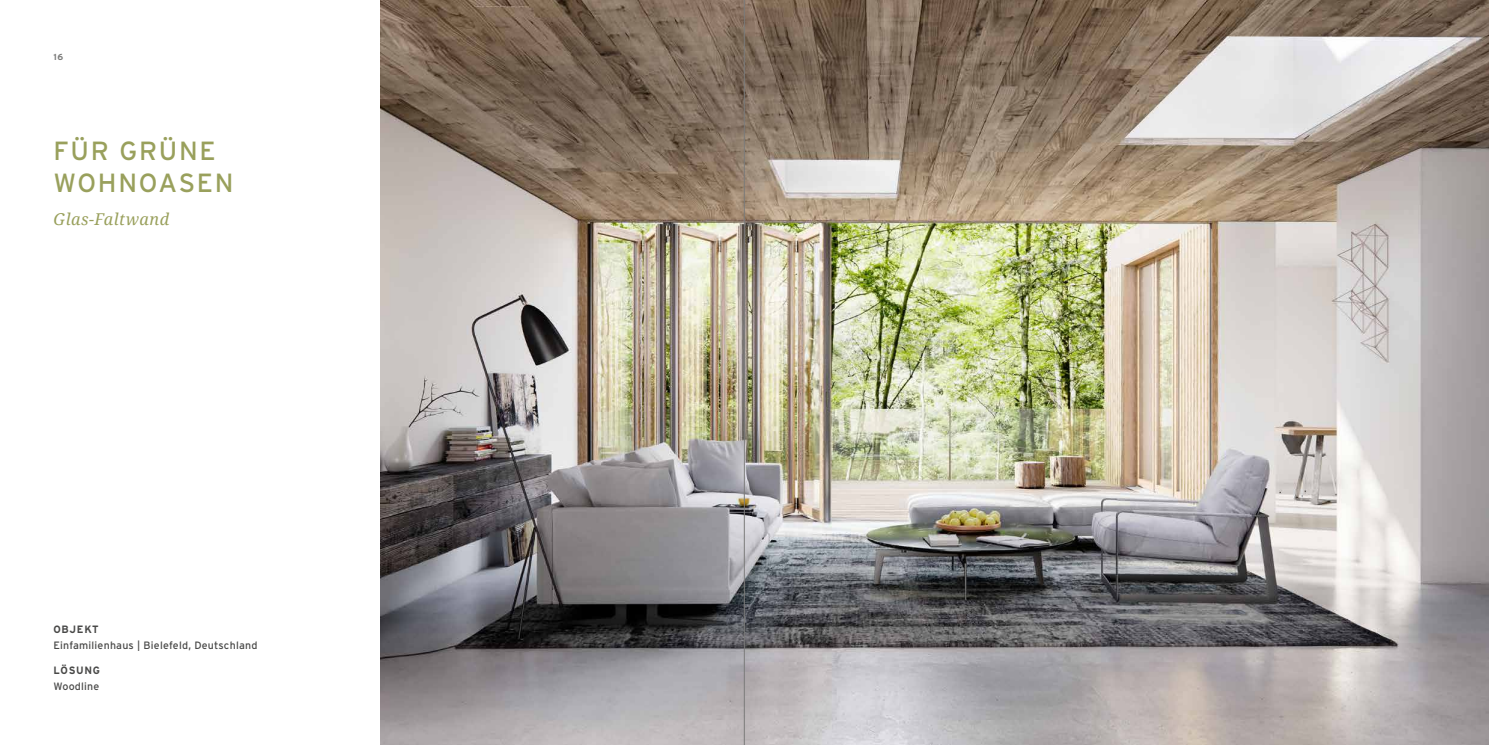
<style>
.page{position:relative;width:1489px;height:745px;background:#fff}
.page>*{position:absolute;margin:0;border:0;box-sizing:border-box;transform-origin:0 0}
.t1{font:26.25px/32.6px "Interstate";letter-spacing:.065em;color:#99a05c}
.t2{font:italic 16.25px "Droid Serif";letter-spacing:.03em;color:#99a05c}
.t3{font:10.62px "Interstate";letter-spacing:.02em;color:#494948}
.t4{font:700 10.62px "Interstate";letter-spacing:.065em;color:#494948}
.t5{font:700 8.75px "Interstate";color:#7b7b7a}
</style>
<div class="page">
<img style="left:380px;top:0;width:1108px;height:744px">
<hr style="left:744px;top:0;width:1px;height:744px;background:#7b7b7a">
<p class="t5" style="left:54px;top:51px;width:11px">16</p>
<h1 class="t1" style="left:54px;top:134px;width:181px">FÜR GRÜNE<br>WOHNOASEN</h1>
<h2 class="t2" style="left:54px;top:210px;width:117px">Glas-Faltwand</h2>
<p class="t4" style="left:54px;top:622px;width:47px">OBJEKT</p>
<p class="t3" style="left:54px;top:638px;width:205px">Einfamilienhaus | Bielefeld, Deutschland</p>
<p class="t4" style="left:54px;top:663px;width:48px">LÖSUNG</p>
<p class="t3" style="left:54px;top:679px;width:47px">Woodline</p>
</div>
